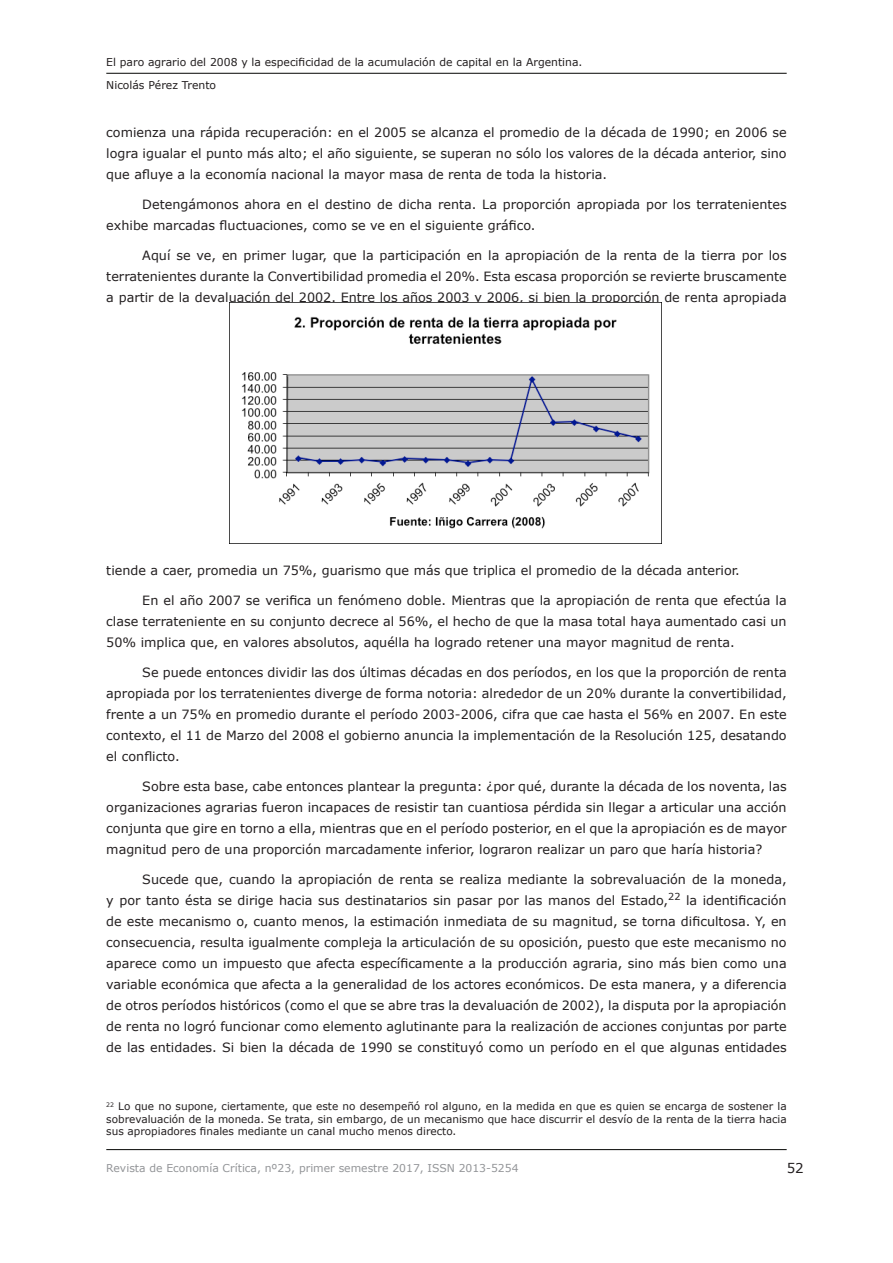
<style>
.page{position:relative;width:893px;height:1263px;background:#fff}
.page>*{position:absolute;margin:0;border:0;box-sizing:border-box;transform-origin:0 0}
.t1{font:13.5px "Verdana";color:#231f20}
.t2{font:12.75px/21px "Verdana";color:#231f20;text-align:justify}
.t3{font:10.8px/22.5px "Verdana";color:#231f20}
.t4{font:10.8px "Verdana";color:#939598}
.t5{font:10.5px/12.6px "Verdana";color:#231f20;text-align:justify}
</style>
<div class="page">
<hr style="left:106px;top:1149px;width:681px;height:1px;background:#040503">
<hr style="left:106px;top:73px;width:681px;height:1px;background:#040503">
<img style="left:242px;top:316px;width:408px;height:213px">
<p class="t3" style="left:106px;top:51px;width:478px">El paro agrario del 2008 y la especificidad de la acumulación de capital en la Argentina.<br>Nicolás Pérez Trento</p>
<p class="t2" style="left:106px;top:122px;width:682px">comienza una rápida recuperación: en el 2005 se alcanza el promedio de la década de 1990; en 2006 se logra igualar el punto más alto; el año siguiente, se superan no sólo los valores de la década anterior, sino que afluye a la economía nacional la mayor masa de renta de toda la historia.</p>
<p class="t2" style="left:106px;top:194px;width:682px;text-indent:36px">Detengámonos ahora en el destino de dicha renta. La proporción apropiada por los terratenientes exhibe marcadas fluctuaciones, como se ve en el siguiente gráfico.</p>
<p class="t2" style="left:106px;top:245px;width:682px;text-indent:36px">Aquí se ve, en primer lugar, que la participación en la apropiación de la renta de la tierra por los terratenientes durante la Convertibilidad promedia el 20%. Esta escasa proporción se revierte bruscamente a partir de la devaluación del 2002. Entre los años 2003 y 2006, si bien la proporción de renta apropiada</p>
<p class="t2" style="left:106px;top:560px;width:635px">tiende a caer, promedia un 75%, guarismo que más que triplica el promedio de la década anterior.</p>
<p class="t2" style="left:106px;top:590px;width:682px;text-indent:36px">En el año 2007 se verifica un fenómeno doble. Mientras que la apropiación de renta que efectúa la clase terrateniente en su conjunto decrece al 56%, el hecho de que la masa total haya aumentado casi un 50% implica que, en valores absolutos, aquélla ha logrado retener una mayor magnitud de renta.</p>
<p class="t2" style="left:106px;top:662px;width:682px;text-indent:36px">Se puede entonces dividir las dos últimas décadas en dos períodos, en los que la proporción de renta apropiada por los terratenientes diverge de forma notoria: alrededor de un 20% durante la convertibilidad, frente a un 75% en promedio durante el período 2003-2006, cifra que cae hasta el 56% en 2007. En este contexto, el 11 de Marzo del 2008 el gobierno anuncia la implementación de la Resolución 125, desatando el conflicto.</p>
<p class="t2" style="left:106px;top:776px;width:682px;text-indent:36px">Sobre esta base, cabe entonces plantear la pregunta: ¿por qué, durante la década de los noventa, las organizaciones agrarias fueron incapaces de resistir tan cuantiosa pérdida sin llegar a articular una acción conjunta que gire en torno a ella, mientras que en el período posterior, en el que la apropiación es de mayor magnitud pero de una proporción marcadamente inferior, lograron realizar un paro que haría historia?</p>
<p class="t2" style="left:106px;top:869px;width:682px;text-indent:36px">Sucede que, cuando la apropiación de renta se realiza mediante la sobrevaluación de la moneda, y por tanto ésta se dirige hacia sus destinatarios sin pasar por las manos del Estado,<sup>22</sup> la identificación de este mecanismo o, cuanto menos, la estimación inmediata de su magnitud, se torna dificultosa. Y, en consecuencia, resulta igualmente compleja la articulación de su oposición, puesto que este mecanismo no aparece como un impuesto que afecta específicamente a la producción agraria, sino más bien como una variable económica que afecta a la generalidad de los actores económicos. De esta manera, y a diferencia de otros períodos históricos (como el que se abre tras la devaluación de 2002), la disputa por la apropiación de renta no logró funcionar como elemento aglutinante para la realización de acciones conjuntas por parte de las entidades. Si bien la década de 1990 se constituyó como un período en el que algunas entidades</p>
<p class="t5" style="left:106px;top:1100px;width:682px"><sup>22</sup> Lo que no supone, ciertamente, que este no desempeñó rol alguno, en la medida en que es quien se encarga de sostener la sobrevaluación de la moneda. Se trata, sin embargo, de un mecanismo que hace discurrir el desvío de la renta de la tierra hacia sus apropiadores finales mediante un canal mucho menos directo.</p>
<p class="t4" style="left:106px;top:1161px;width:414px">Revista de Economía Crítica, nº23, primer semestre 2017, ISSN 2013-5254</p>
<p class="t1" style="left:787px;top:1159px;width:19px">52</p>
</div>
